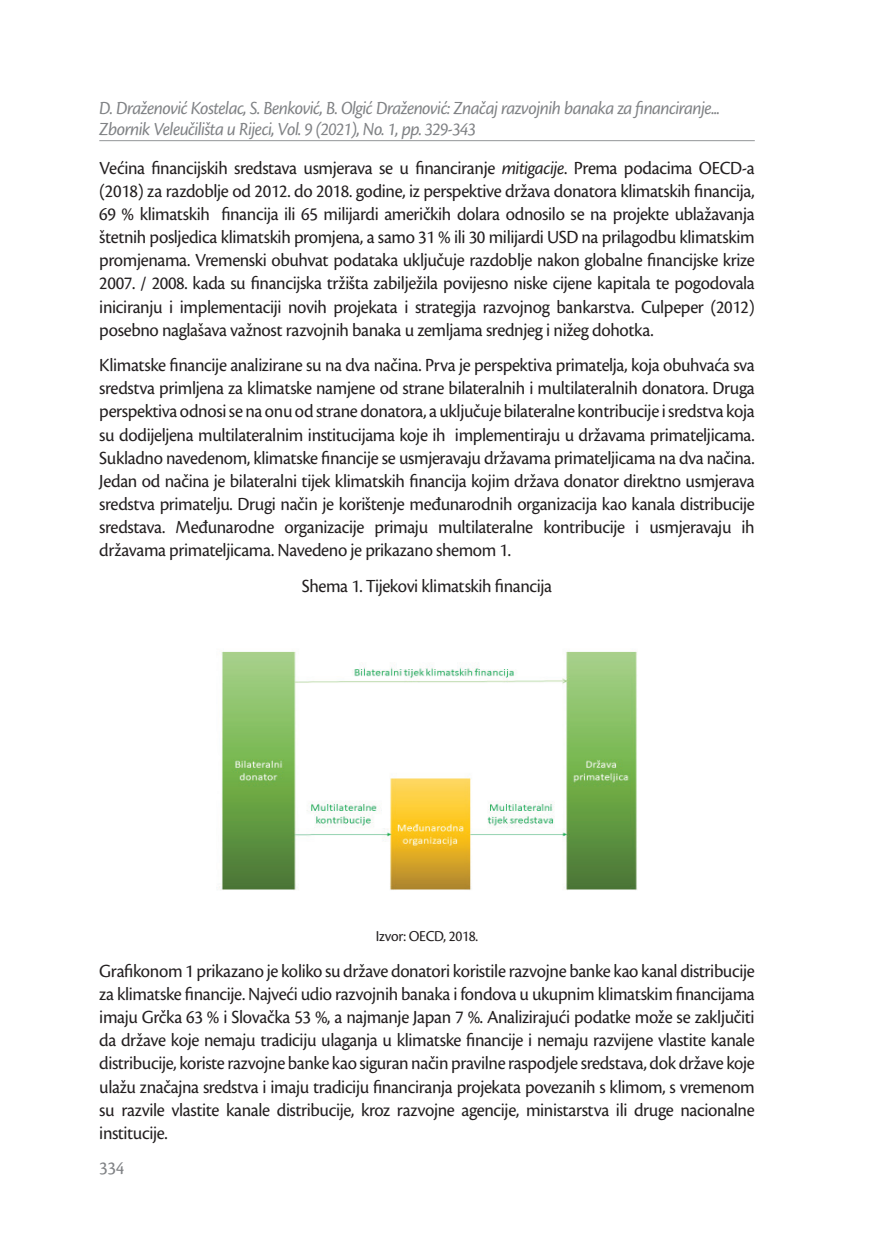
<style>
.page{position:relative;width:874px;height:1241px;background:#fff}
.page>*{position:absolute;margin:0;border:0;box-sizing:border-box;transform-origin:0 0}
.Običan_tekst{font:19.25px/23.1px "Cronos Pro";letter-spacing:-.02em;color:#231f20;text-align:justify;scale:.96 1}
.t1{font:italic 19.25px/21px "Cronos Pro";letter-spacing:-.035em;color:#808285;scale:.96 1}
.Opis_slike{font:19.25px "Cronos Pro";letter-spacing:-.02em;color:#231f20;scale:.96 1}
.t2{font:19.25px "Cronos Pro";color:#808285;scale:.96 1}
.Izvor{font:15.75px "Cronos Pro";letter-spacing:-.02em;color:#231f20;scale:.96 1}
.s1{font-style:italic}
</style>
<div class="page">
<hr style="left:99px;top:140px;width:655px;height:1px;background:#939598">
<img style="left:219px;top:651px;width:418px;height:239px">
<p class="t1" style="left:99px;top:98px;width:647px">D. Draženović Kostelac, S. Benković, B. Olgić Draženović: Značaj razvojnih banaka za financiranje...<br>Zbornik Veleučilišta u Rijeci, Vol. 9 (2021), No. 1, pp. 329-343</p>
<p class="Običan_tekst" style="left:99px;top:156px;width:684px">Većina financijskih sredstava usmjerava se u financiranje <span class="s1">mitigacije</span>. Prema podacima OECD-a (2018) za razdoblje od 2012. do 2018. godine, iz perspektive država donatora klimatskih financija, 69 % klimatskih financija ili 65 milijardi američkih dolara odnosilo se na projekte ublažavanja štetnih posljedica klimatskih promjena, a samo 31 % ili 30 milijardi USD na prilagodbu klimatskim promjenama. Vremenski obuhvat podataka uključuje razdoblje nakon globalne financijske krize 2007. / 2008. kada su financijska tržišta zabilježila povijesno niske cijene kapitala te pogodovala iniciranju i implementaciji novih projekata i strategija razvojnog bankarstva. Culpeper (2012) posebno naglašava važnost razvojnih banaka u zemljama srednjeg i nižeg dohotka.</p>
<p class="Običan_tekst" style="left:99px;top:353px;width:684px">Klimatske financije analizirane su na dva načina. Prva je perspektiva primatelja, koja obuhvaća sva sredstva primljena za klimatske namjene od strane bilateralnih i multilateralnih donatora. Druga perspektiva odnosi se na onu od strane donatora, a uključuje bilateralne kontribucije i sredstva koja su dodijeljena multilateralnim institucijama koje ih implementiraju u državama primateljicama.<br>Sukladno navedenom, klimatske financije se usmjeravaju državama primateljicama na dva načina.<br>Jedan od načina je bilateralni tijek klimatskih financija kojim država donator direktno usmjerava sredstva primatelju. Drugi način je korištenje međunarodnih organizacija kao kanala distribucije sredstava. Međunarodne organizacije primaju multilateralne kontribucije i usmjeravaju ih državama primateljicama. Navedeno je prikazano shemom 1.</p>
<p class="Opis_slike" style="left:302px;top:574px;width:262px">Shema 1. Tijekovi klimatskih financija</p>
<p class="Izvor" style="left:376px;top:927px;width:108px">Izvor: OECD, 2018.</p>
<p class="Običan_tekst" style="left:99px;top:959px;width:684px">Grafikonom 1 prikazano je koliko su države donatori koristile razvojne banke kao kanal distribucije za klimatske financije. Najveći udio razvojnih banaka i fondova u ukupnim klimatskim financijama imaju Grčka 63 % i Slovačka 53 %, a najmanje Japan 7 %. Analizirajući podatke može se zaključiti da države koje nemaju tradiciju ulaganja u klimatske financije i nemaju razvijene vlastite kanale distribucije, koriste razvojne banke kao siguran način pravilne raspodjele sredstava, dok države koje ulažu značajna sredstva i imaju tradiciju financiranja projekata povezanih s klimom, s vremenom su razvile vlastite kanale distribucije, kroz razvojne agencije, ministarstva ili druge nacionalne institucije.</p>
<p class="t2" style="left:99px;top:1156px;width:27px">334</p>
</div>
